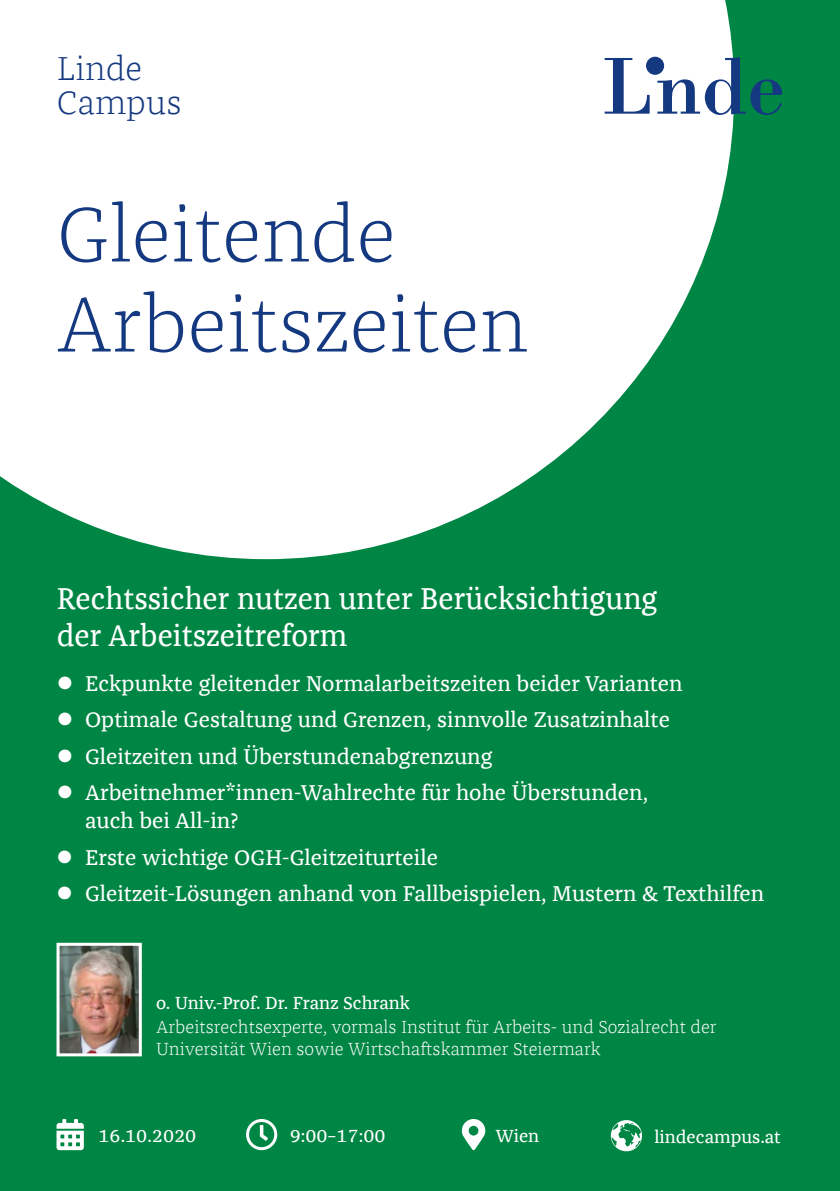
<style>
.page{position:relative;width:840px;height:1191px;background:#fff}
.page>*{position:absolute;margin:0;border:0;box-sizing:border-box;transform-origin:0 0}
.t1{font:300 80px/90px "Franziska Offc Pro";color:#143981}
.t2{font:300 34px/34px "Franziska Offc Pro";color:#143981}
.t3{font:31px/37.2px "Franziska Offc Pro";color:#fff;scale:.96 1}
.t4{font:22px/36.4px "Franziska Offc Pro";color:#fff}
.t5{font:300 18px/21.6px "Franziska Offc Pro";color:#fff}
.t6{font:18px "Franziska Offc Pro";color:#fff}
</style>
<div class="page">
<div style="left:0;top:0;width:839px;height:1191px;background:#008644"></div>
<svg style="left:0;top:0;width:733px;height:559px;background:#ddeee6"></svg>
<img style="left:60px;top:946px;width:78px;height:106px">
<div style="left:56px;top:942px;width:86px;height:114px;border:3px solid #fff"></div>
<svg style="left:604px;top:58px;width:45px;height:56px;background:#b5c1d7"></svg>
<svg style="left:657px;top:57px;width:124px;height:58px"></svg>
<div style="left:645px;top:57px;width:18px;height:18px;background:#143981;border-radius:50%"></div>
<svg style="left:56px;top:1119px;width:28px;height:31px"></svg>
<svg style="left:246px;top:1119px;width:31px;height:31px"></svg>
<svg style="left:461px;top:1119px;width:24px;height:31px"></svg>
<svg style="left:610px;top:1120px;width:31px;height:31px"></svg>
<h2 class="t2" style="left:57px;top:51px;width:126px">Linde<br>Campus</h2>
<h1 class="t1" style="left:57px;top:188px;width:472px">Gleitende<br>Arbeitszeiten</h1>
<h3 class="t3" style="left:57px;top:579px;width:627px">Rechtssicher nutzen unter Berücksichtigung der Arbeitszeitreform</h3>
<p class="t4" style="left:85px;top:665px;width:599px">Eckpunkte gleitender Normalarbeitszeiten beider Varianten Optimale Gestaltung und Grenzen, sinnvolle Zusatzinhalte Gleitzeiten und Überstundenabgrenzung Arbeitnehmer*innen-Wahlrechte für hohe Überstunden,</p>
<p class="t4" style="left:85px;top:802px;width:680px">auch bei All-in?<br>Erste wichtige OGH-Gleitzeiturteile<br>Gleitzeit-Lösungen anhand von Fallbeispielen, Mustern &amp; Texthilfen</p>
<p class="t6" style="left:156px;top:991px;width:255px">o. Univ.-Prof. Dr. Franz Schrank</p>
<p class="t5" style="left:156px;top:1016px;width:561px">Arbeitsrechtsexperte, vormals Institut für Arbeits- und Sozialrecht der<br>Universität Wien sowie Wirtschaftskammer Steiermark</p>
<p class="t6" style="left:98px;top:1124px;width:99px">16.10.2020</p>
<p class="t6" style="left:290px;top:1124px;width:97px">9:00–17:00</p>
<p class="t6" style="left:495px;top:1124px;width:45px">Wien</p>
<p class="t6" style="left:654px;top:1125px;width:128px">lindecampus.at</p>
</div>
